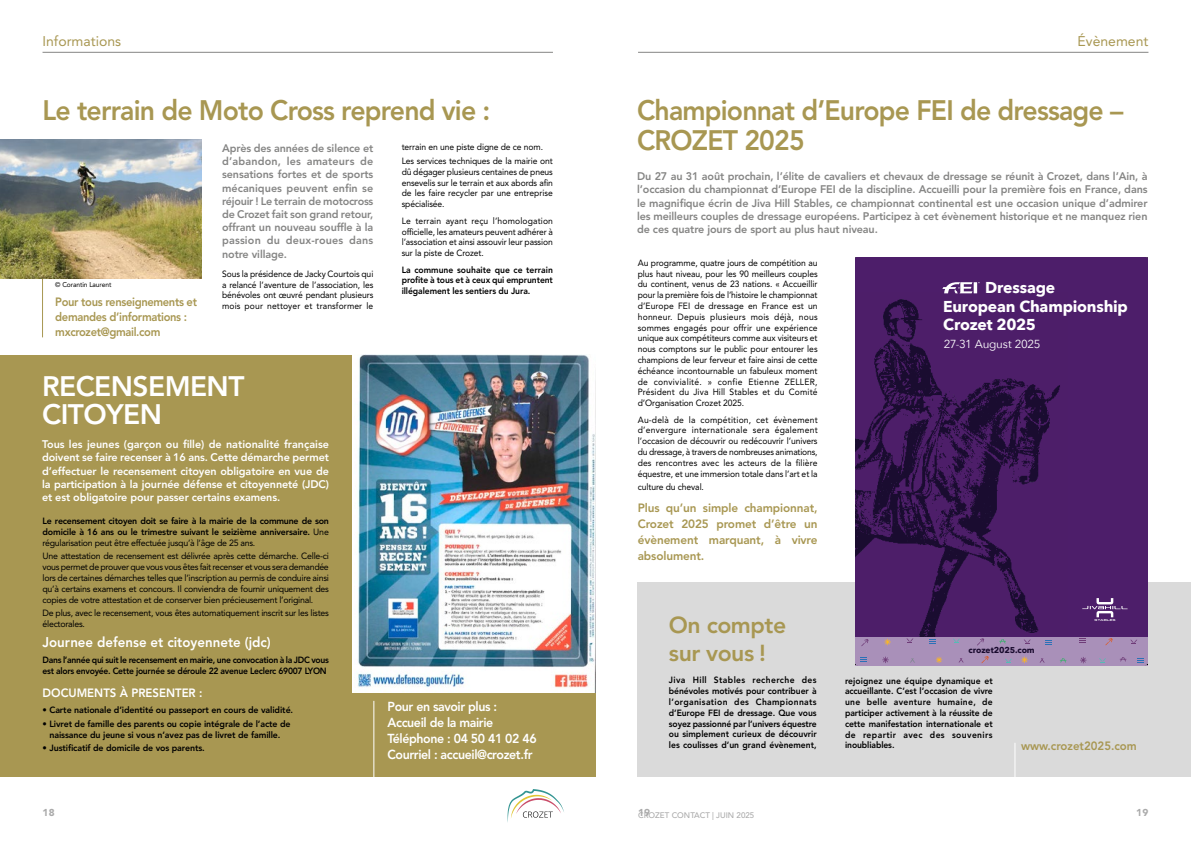
<style>
.page{position:relative;width:1191px;height:842px;background:#fff}
.page>*{position:absolute;margin:0;border:0;box-sizing:border-box;transform-origin:0 0}
.t1{font:800 28px/30px "Avenir LT Std";letter-spacing:-.03em;color:#a89752;scale:.95 1}
.t2{font:800 28px/28px "Avenir LT Std";letter-spacing:-.02em;color:#fff}
.t3{font:800 23px/28px "Avenir LT Std";letter-spacing:-.02em;color:#a89752}
.t4{font:700 15.7px/18.4px "Avenir Next";letter-spacing:-.015em;color:#fff}
.t5{font:800 14px "Avenir LT Std";color:#fff;scale:.95 1}
.t6{font:14px "Avenir LT Std";color:#a89752}
.t7{font:800 13px/16px "Avenir LT Std";letter-spacing:-.03em;color:#fff;scale:.95 1}
.t8{font:800 12px/16px "Avenir LT Std";letter-spacing:-.03em;color:#a89752;text-align:justify}
.t9{font:800 12px/15px "Avenir LT Std";letter-spacing:-.03em;color:#a89752;scale:.93 1}
.t10{font:800 12px "Avenir LT Std";color:#fff;scale:.95 1}
.t11{font:800 12px "Avenir LT Std";color:#a89752;scale:.95 1}
.t12{font:11.6px "Avenir Next";letter-spacing:-.025em;color:#fff}
.t13{font:800 11px/13.2px "Avenir LT Std";letter-spacing:-.01em;color:#858584;text-align:justify}
.t14{font:800 11px/13.2px "Avenir LT Std";letter-spacing:-.01em;color:#fff;text-align:justify}
.t15{font:900 10px "Avenir LT Std";color:#aaa}
.t16{font:9px/10.8px "Avenir LT Std";letter-spacing:-.01em;color:#000;text-align:justify;scale:.95 1}
.t17{font:800 9px/10.8px "Avenir LT Std";letter-spacing:-.01em;color:#000;text-align:justify;scale:.95 1}
.t18{font:800 9px/10.8px "Avenir LT Std";letter-spacing:-.01em;color:#000;text-align:justify}
.t19{font:9px/10.8px "Avenir LT Std";letter-spacing:-.01em;color:#000;text-align:justify}
.t20{font:800 9px/10.8px "Avenir LT Std";letter-spacing:-.03em;color:#000;scale:.95 1}
.t21{font:9px/10.8px "Avenir LT Std";letter-spacing:-.03em;color:#000}
.t22{font:700 8.5px "Avenir Next";letter-spacing:-.01em;color:#1a0b2f}
.t23{font:500 8px "Avenir LT Std";color:#aaa}
.t24{font:7px "Avenir LT Std";letter-spacing:-.01em;color:#000;scale:.95 1}
.s1{font-weight:400}
</style>
<div class="page">
<svg style="left:507px;top:789px;width:57px;height:33px"></svg>
<hr style="left:638px;top:52px;width:510px;height:1px;background:#858584">
<hr style="left:43px;top:52px;width:510px;height:1px;background:#858584">
<div style="left:637px;top:583px;width:554px;height:194px;background:#dadada"></div>
<div style="left:855px;top:257px;width:292px;height:380px;background:#4d1e6a"></div>
<img style="left:855px;top:293px;width:205px;height:344px">
<div style="left:855px;top:637px;width:292px;height:28px;background:#a990b9"></div>
<svg style="left:1024px;top:640px;width:6px;height:4px"></svg>
<svg style="left:1080px;top:640px;width:6px;height:3px"></svg>
<svg style="left:999px;top:639px;width:7px;height:4px"></svg>
<svg style="left:929px;top:639px;width:6px;height:5px"></svg>
<svg style="left:977px;top:638px;width:7px;height:7px"></svg>
<svg style="left:953px;top:639px;width:7px;height:4px"></svg>
<svg style="left:906px;top:638px;width:7px;height:5px"></svg>
<svg style="left:861px;top:639px;width:7px;height:7px"></svg>
<svg style="left:884px;top:639px;width:6px;height:6px"></svg>
<svg style="left:1130px;top:640px;width:7px;height:4px"></svg>
<svg style="left:1105px;top:638px;width:7px;height:7px"></svg>
<svg style="left:1045px;top:640px;width:6px;height:5px"></svg>
<svg style="left:1005px;top:659px;width:7px;height:4px"></svg>
<svg style="left:981px;top:656px;width:7px;height:7px"></svg>
<svg style="left:882px;top:657px;width:6px;height:6px"></svg>
<svg style="left:959px;top:658px;width:4px;height:4px"></svg>
<svg style="left:1039px;top:658px;width:5px;height:5px"></svg>
<svg style="left:910px;top:658px;width:5px;height:5px"></svg>
<svg style="left:1080px;top:657px;width:6px;height:6px"></svg>
<svg style="left:1060px;top:658px;width:6px;height:4px"></svg>
<svg style="left:1099px;top:658px;width:7px;height:5px"></svg>
<svg style="left:1120px;top:657px;width:6px;height:4px"></svg>
<svg style="left:935px;top:657px;width:7px;height:6px"></svg>
<svg style="left:1021px;top:657px;width:6px;height:6px"></svg>
<svg style="left:1082px;top:598px;width:45px;height:23px"></svg>
<svg style="left:942px;top:282px;width:37px;height:11px"></svg>
<svg style="left:855px;top:657px;width:11px;height:9px"></svg>
<svg style="left:1137px;top:658px;width:10px;height:8px"></svg>
<div style="left:0;top:355px;width:595px;height:422px;background:#a89752"></div>
<img style="left:352px;top:355px;width:243px;height:337px">
<hr style="left:373px;top:701px;width:1px;height:101px;background:#fff">
<hr style="left:1014px;top:743px;width:1px;height:56px;background:#fff">
<hr style="left:42px;top:263px;width:1px;height:74px;background:#a89752">
<img style="left:0;top:140px;width:201px;height:139px">
<h3 class="t6" style="left:43px;top:33px;width:80px">Informations</h3>
<h3 class="t6" style="left:1077px;top:33px;width:72px">Évènement</h3>
<h1 class="t1" style="left:43px;top:95px;width:473px">Le terrain de Moto Cross reprend vie :</h1>
<h1 class="t1" style="left:637px;top:95px;width:513px">Championnat d’Europe FEI de dressage –<br>CROZET 2025</h1>
<p class="t13" style="left:637px;top:170px;width:512px">Du 27 au 31 août prochain, l’élite de cavaliers et chevaux de dressage se réunit à Crozet, dans l’Ain, à l’occasion du championnat d’Europe FEI de la discipline. Accueilli pour la première fois en France, dans le magnifique écrin de Jiva Hill Stables, ce championnat continental est une occasion unique d’admirer les meilleurs couples de dressage européens. Participez à cet évènement historique et ne manquez rien de ces quatre jours de sport au plus haut niveau.</p>
<p class="t13" style="left:222px;top:142px;width:153px">Après des années de silence et d’abandon, les amateurs de sensations fortes et de sports mécaniques peuvent enfin se réjouir ! Le terrain de motocross de Crozet fait son grand retour, offrant un nouveau souffle à la passion du deux-roues dans notre village.</p>
<p class="t16" style="left:222px;top:268px;width:161px">Sous la présidence de Jacky Courtois qui a relancé l’aventure de l’association, les bénévoles ont œuvré pendant plusieurs mois pour nettoyer et transformer le</p>
<p class="t16" style="left:402px;top:141px;width:161px;line-height:13.6px">terrain en une piste digne de ce nom.<br>Les services techniques de la mairie ont</p>
<p class="t16" style="left:402px;top:166px;width:161px">dû dégager plusieurs centaines de pneus ensevelis sur le terrain et aux abords afin de les faire recycler par une entreprise spécialisée.</p>
<p class="t16" style="left:402px;top:215px;width:161px">Le terrain ayant reçu l’homologation officielle, les amateurs peuvent adhérer à l’association et ainsi assouvir leur passion sur la piste de Crozet.</p>
<p class="t17" style="left:402px;top:264px;width:161px">La commune souhaite que ce terrain profite à tous et à ceux qui empruntent illégalement les sentiers du Jura.</p>
<p class="t16" style="left:638px;top:257px;width:191px">Au programme, quatre jours de compétition au plus haut niveau, pour les 90 meilleurs couples du continent, venus de 23 nations. « Accueillir pour la première fois de l’histoire le championnat d’Europe FEI de dressage en France est un honneur. Depuis plusieurs mois déjà, nous sommes engagés pour offrir une expérience unique aux compétiteurs comme aux visiteurs et nous comptons sur le public pour entourer les champions de leur ferveur et faire ainsi de cette échéance incontournable un fabuleux moment de convivialité. » confie Etienne ZELLER, Président du Jiva Hill Stables et du Comité d’Organisation Crozet 2025.</p>
<p class="t16" style="left:638px;top:414px;width:191px">Au-delà de la compétition, cet évènement d’envergure internationale sera également l’occasion de découvrir ou redécouvrir l’univers du dressage, à travers de nombreuses animations, des rencontres avec les acteurs de la filière équestre, et une immersion totale dans l’art et la</p>
<p class="t16" style="left:638px;top:481px;width:71px">culture du cheval.</p>
<h3 class="t8" style="left:638px;top:499px;width:181px">Plus qu’un simple championnat, Crozet 2025 promet d’être un évènement marquant, à vivre absolument.</h3>
<p class="t24" style="left:55px;top:281px;width:61px">© Corantin Laurent</p>
<h3 class="t4" style="left:943px;top:278px;width:186px;text-indent:42px">Dressage<br>European Championship<br>Crozet 2025</h3>
<p class="t12" style="left:943px;top:334px;width:98px">27-31 August 2025</p>
<h3 class="t9" style="left:55px;top:295px;width:154px">Pour tous renseignements et demandes d’informations : mxcrozet@gmail.com</h3>
<h1 class="t2" style="left:42px;top:372px;width:204px">RECENSEMENT<br>CITOYEN</h1>
<p class="t14" style="left:42px;top:438px;width:288px">Tous les jeunes (garçon ou fille) de nationalité française doivent se faire recenser à 16 ans. Cette démarche permet d’effectuer le recensement citoyen obligatoire en vue de la participation à la journée défense et citoyenneté (JDC) et est obligatoire pour passer certains examens.</p>
<p class="t18" style="left:43px;top:516px;width:288px">Le recensement citoyen doit se faire à la mairie de la commune de son domicile à 16 ans ou le trimestre suivant le seizième anniversaire. <span class="s1">Une régularisation peut être effectuée jusqu’à l’âge de 25 ans.</span></p>
<p class="t19" style="left:43px;top:551px;width:288px">Une attestation de recensement est délivrée après cette démarche. Celle-ci vous permet de prouver que vous vous êtes fait recenser et vous sera demandée lors de certaines démarches telles que l’inscription au permis de conduire ainsi qu’à certains examens et concours. Il conviendra de fournir uniquement des copies de votre attestation et de conserver bien précieusement l’original.</p>
<p class="t21" style="left:43px;top:608px;width:288px">De plus, avec le recensement, vous êtes automatiquement inscrit sur les listes électorales.</p>
<h3 class="t5" style="left:43px;top:633px;width:242px">Journee defense et citoyennete (jdc)</h3>
<p class="t20" style="left:43px;top:655px;width:303px">Dans l’année qui suit le recensement en mairie, une convocation à la JDC vous est alors envoyée. Cette journée se déroule 22 avenue Leclerc 69007 LYON</p>
<h3 class="t10" style="left:43px;top:686px;width:170px">DOCUMENTS À PRESENTER :</h3>
<p class="t18" style="left:43px;top:705px;width:252px">• Carte nationale d’identité ou passeport en cours de validité.</p>
<p class="t18" style="left:43px;top:718px;width:250px;text-align:center">• Livret de famille des parents ou copie intégrale de l’acte de naissance du jeune si vous n’avez pas de livret de famille.</p>
<p class="t18" style="left:43px;top:743px;width:164px">• Justificatif de domicile de vos parents.</p>
<h2 class="t3" style="left:669px;top:611px;width:119px">On compte sur vous !</h2>
<p class="t17" style="left:669px;top:675px;width:157px">Jiva Hill Stables recherche des bénévoles motivés pour contribuer à l’organisation des Championnats d’Europe FEI de dressage. Que vous soyez passionné par l’univers équestre ou simplement curieux de découvrir les coulisses d’un grand évènement,</p>
<p class="t17" style="left:845px;top:675px;width:157px">rejoignez une équipe dynamique et accueillante. C’est l’occasion de vivre une belle aventure humaine, de participer activement à la réussite de cette manifestation internationale et de repartir avec des souvenirs inoubliables.</p>
<p class="t22" style="left:968px;top:643px;width:68px">crozet2025.com</p>
<h3 class="t7" style="left:387px;top:698px;width:158px">Pour en savoir plus :<br>Accueil de la mairie<br>Téléphone : 04 50 41 02 46<br>Courriel : accueil@crozet.fr</h3>
<h3 class="t11" style="left:1021px;top:738px;width:123px">www.crozet2025.com</h3>
<p class="t15" style="left:43px;top:806px;width:14px">18</p>
<p class="t23" style="left:638px;top:810px;width:118px">CROZET CONTACT | JUIN 2025</p>
<p class="t15" style="left:1136px;top:806px;width:14px">19</p>
<p class="t15" style="left:638px;top:806px;width:14px">19</p>
</div>
